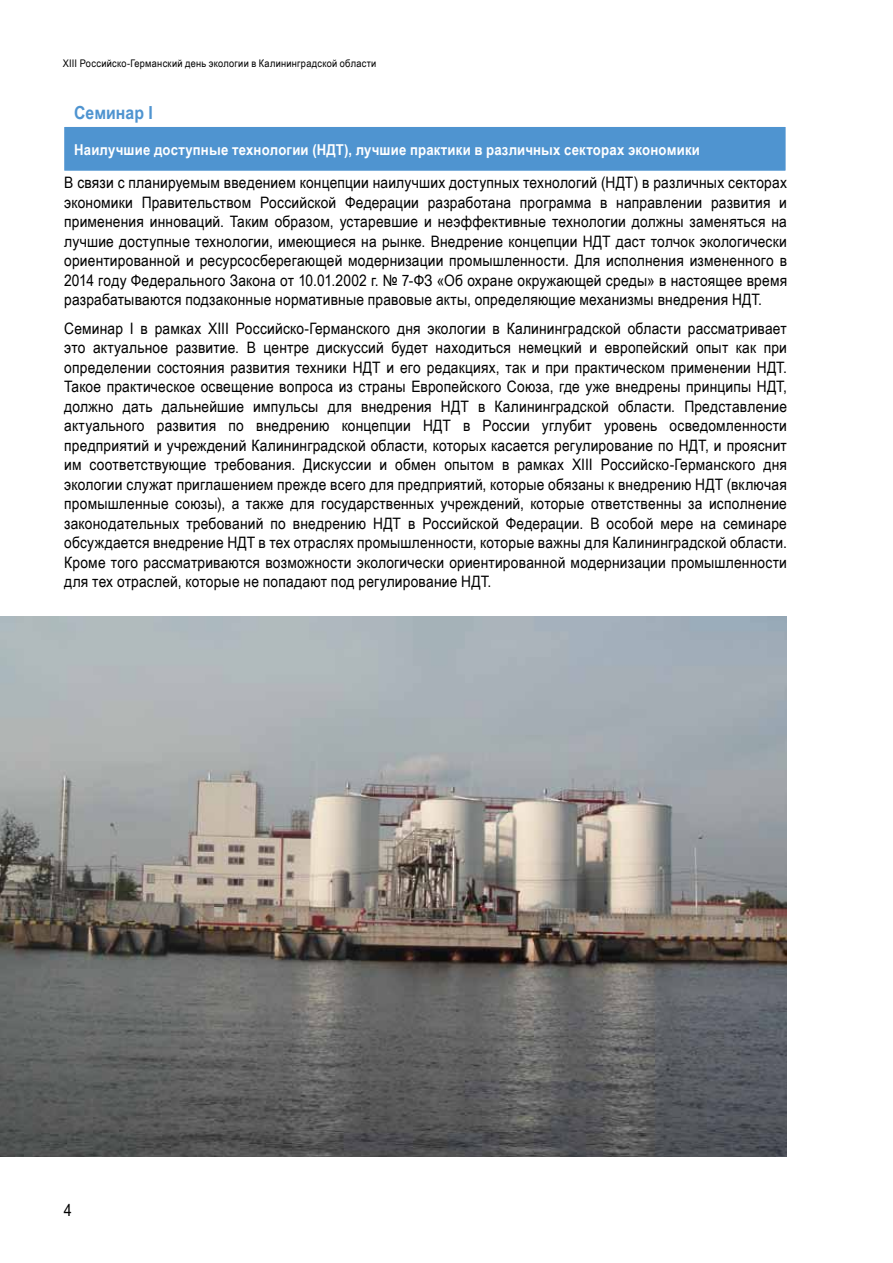
<style>
.page{position:relative;width:893px;height:1263px;background:#fff}
.page>*{position:absolute;margin:0;border:0;box-sizing:border-box;transform-origin:0 0}
.t1{font:700 18px "Arial Narrow";letter-spacing:.005em;color:#4f94d0;scale:1.07 1}
.t2{font:16.5px "Arial Narrow";color:#000;scale:1.07 1}
.t3{font:15.75px/19.5px "Arial Narrow";letter-spacing:.01em;color:#000;text-align:justify;scale:1.07 1}
.t4{font:700 15px "Arial Narrow";letter-spacing:.01em;color:#fff;scale:1.07 1}
.t5{font:10.5px "Arial Narrow";letter-spacing:.025em;color:#000;scale:1.07 1}
</style>
<div class="page">
<div style="left:63px;top:125px;width:724px;height:47px;background:#4f94d0;border:2px solid #fff"></div>
<img style="left:0;top:617px;width:787px;height:540px">
<p class="t5" style="left:63px;top:56px;width:295px">XIII Российско-Германский дeнь экологии в Калининградской области</p>
<p class="t1" style="left:74px;top:99px;width:75px">Семинар I</p>
<p class="t4" style="left:74px;top:139px;width:586px">Наилучшие доступные технологии (НДТ), лучшие практики в различных секторах экономики</p>
<p class="t3" style="left:64px;top:173px;width:677px">В связи с планируемым введением концепции наилучших доступных технологий (НДТ) в различных секторах экономики Правительством Российской Федерации разработана программа в направлении развития и применения инноваций. Таким образом, устаревшие и неэффективные технологии должны заменяться на лучшие доступные технологии, имеющиеся на рынке. Внедрение концепции НДТ даст толчок экологически ориентированной и ресурсосберегающей модернизации промышленности. Для исполнения измененного в 2014 году Федерального Закона от 10.01.2002 г. № 7-ФЗ «Об охране окружающей среды» в настоящее время разрабатываются подзаконные нормативные правовые акты, определяющие механизмы внедрения НДТ.</p>
<p class="t3" style="left:64px;top:318px;width:677px">Семинар I в рамках XIII Российско-Германского дня экологии в Калининградской области рассматривает это актуальное развитие. В центре дискуссий будет находиться немецкий и европейский опыт как при определении состояния развития техники НДТ и его редакциях, так и при практическом применении НДТ.<br>Такое практическое освещение вопроса из страны Европейского Союза, где уже внедрены принципы НДТ, должно дать дальнейшие импульсы для внедрения НДТ в Калининградской области. Представление актуального развития по внедрению концепции НДТ в России углубит уровень осведомленности предприятий и учреждений Калининградской области, которых касается регулирование по НДТ, и прояснит им соответствующие требования. Дискуссии и обмен опытом в рамках XIII Российско-Германского дня экологии служат приглашением прежде всего для предприятий, которые обязаны к внедрению НДТ (включая промышленные союзы), а также для государственных учреждений, которые ответственны за исполнение законодательных требований по внедрению НДТ в Российской Федерации. В особой мере на семинаре обсуждается внедрение НДТ в тех отраслях промышленности, которые важны для Калининградской области.<br>Кроме того рассматриваются возможности экологически ориентированной модернизации промышленности для тех отраслей, которые не попадают под регулирование НДТ.</p>
<p class="t2" style="left:64px;top:1198px;width:9px">4</p>
</div>
